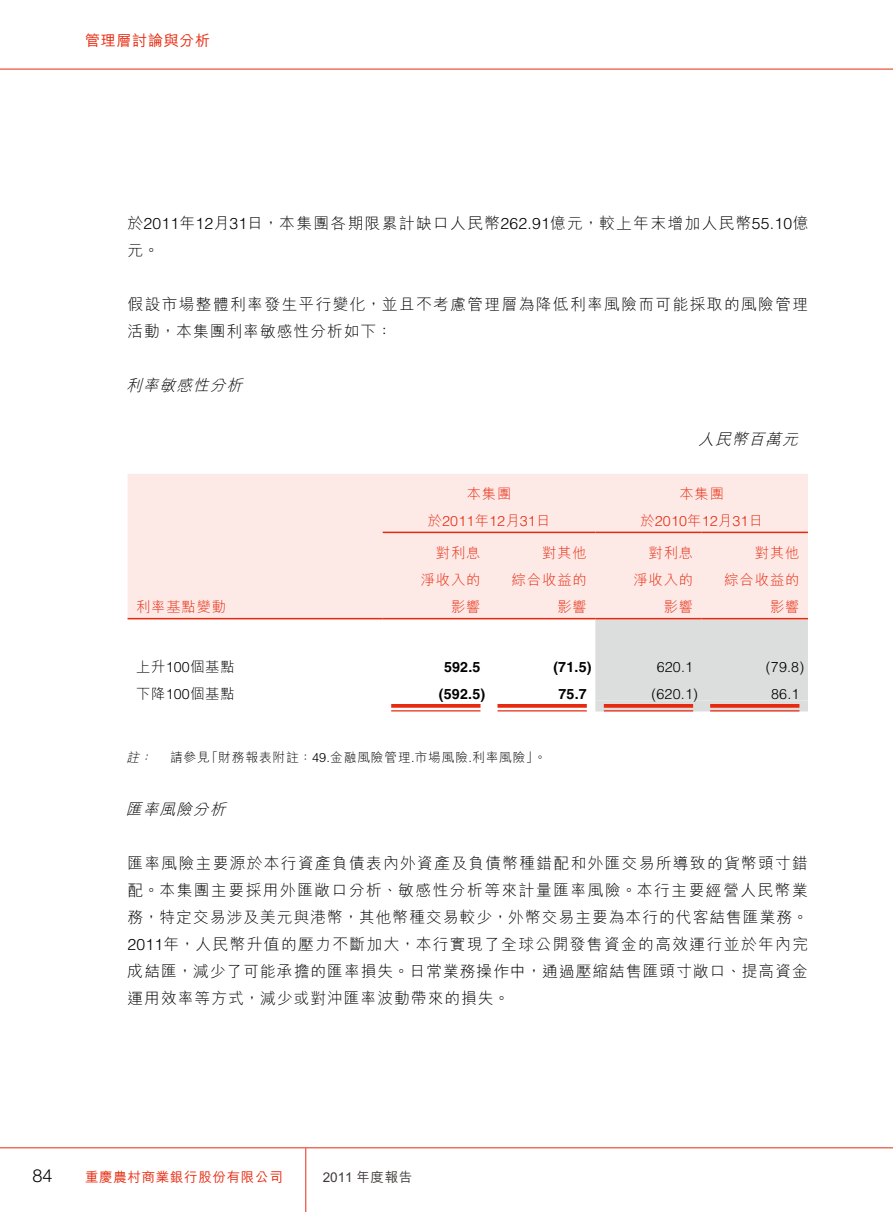
<style>
.page{position:relative;width:893px;height:1212px;background:#fff}
.page>*{position:absolute;margin:0;border:0;box-sizing:border-box;transform-origin:0 0}
.t1{font:300 18px "Helvetica Neue LT Std";color:#000}
._01_Body_Text{font:300 15.75px/27px "M Hei HK";letter-spacing:.085em;color:#000}
._05_Subhead_3{font:italic 300 15.75px "M Hei HK";color:#000}
._01_Body_Text-2{font:italic 300 15.75px "M Hei HK";color:#000}
.t2{font:500 15px "M Hei HK";letter-spacing:.05em;color:#e7290f}
._06_Table_Text{font:300 14.25px "M Hei HK";letter-spacing:.065em;color:#e7290f}
._06_Table_Text-2{font:300 14.25px "Helvetica LT Std";letter-spacing:.015em;color:#e7290f}
._06_Table_Text-3{font:700 14.25px "Helvetica LT Std";letter-spacing:.015em;color:#000}
._06_Table_Text-4{font:300 14.25px "Helvetica LT Std";letter-spacing:.015em;color:#000}
._06_Table_Text-5{font:300 14.25px "M Hei HK";letter-spacing:.065em;color:#000}
.t3{font:500 13.5px "M Hei HK";letter-spacing:.05em;color:#e7290f}
.t4{font:500 13.5px "M Hei HK";letter-spacing:.025em;color:#3e3a39}
._02_Notes_Text{font:300 12.75px "M Hei HK";letter-spacing:.065em;color:#000}
.s1{font-family:"Helvetica LT Std"}
.s2{font-family:"M Hei HK"}
.s3{font-style:italic}
</style>
<div class="page">
<hr style="left:0;top:69px;width:893px;height:1px;background:#e7290f">
<hr style="left:305px;top:1148px;width:1px;height:64px;background:#e7290f">
<hr style="left:0;top:1147px;width:893px;height:1px;background:#e7290f">
<div style="left:128px;top:474px;width:680px;height:144px;background:#fdeae7"></div>
<div style="left:595px;top:619px;width:213px;height:92px;background:#dcdddd"></div>
<hr style="left:383px;top:532px;width:106px;height:1px;background:#e7290f">
<hr style="left:489px;top:532px;width:106px;height:1px;background:#e7290f">
<hr style="left:595px;top:532px;width:107px;height:1px;background:#e7290f">
<hr style="left:702px;top:532px;width:106px;height:1px;background:#e7290f">
<hr style="left:128px;top:618px;width:255px;height:1px;background:#e7290f">
<hr style="left:383px;top:618px;width:106px;height:1px;background:#e7290f">
<hr style="left:489px;top:618px;width:106px;height:1px;background:#e7290f">
<hr style="left:595px;top:618px;width:107px;height:1px;background:#e7290f">
<hr style="left:702px;top:618px;width:106px;height:1px;background:#e7290f">
<svg style="left:391px;top:704px;width:89px;height:4px"></svg>
<hr style="left:391px;top:710px;width:89px;height:1px;background:#e7290f">
<svg style="left:497px;top:704px;width:90px;height:4px"></svg>
<hr style="left:497px;top:710px;width:90px;height:1px;background:#e7290f">
<svg style="left:604px;top:704px;width:89px;height:4px"></svg>
<hr style="left:604px;top:710px;width:89px;height:1px;background:#e7290f">
<svg style="left:710px;top:704px;width:89px;height:4px"></svg>
<hr style="left:710px;top:710px;width:89px;height:1px;background:#e7290f">
<p class="t2" style="left:85px;top:30px;width:127px">管理層討論與分析</p>
<p class="_01_Body_Text" style="left:128px;top:209px;width:682px">於<span class="s1">2011</span>年<span class="s1">12</span>月<span class="s1">31</span>日，本集團各期限累計缺口人民幣<span class="s1">262.91</span>億元，較上年末增加人民幣<span class="s1">55.10</span>億元。</p>
<p class="_01_Body_Text" style="left:128px;top:290px;width:682px">假設市場整體利率發生平行變化，並且不考慮管理層為降低利率風險而可能採取的風險管理活動，本集團利率敏感性分析如下：</p>
<p class="_05_Subhead_3" style="left:126px;top:377px;width:122px">利率敏感性分析</p>
<p class="_01_Body_Text-2" style="left:698px;top:431px;width:105px">人民幣百萬元</p>
<p class="_06_Table_Text" style="left:136px;top:600px;width:92px">利率基點變動</p>
<p class="_06_Table_Text" style="left:467px;top:486px;width:46px">本集團</p>
<p class="_06_Table_Text" style="left:679px;top:486px;width:46px">本集團</p>
<p class="_06_Table_Text-2" style="left:428px;top:512px;width:124px"><span class="s2">於</span>2011<span class="s2">年</span>12<span class="s2">月</span>31<span class="s2">日</span></p>
<p class="_06_Table_Text-2" style="left:640px;top:512px;width:124px"><span class="s2">於</span>2010<span class="s2">年</span>12<span class="s2">月</span>31<span class="s2">日</span></p>
<p class="_06_Table_Text" style="left:436px;top:546px;width:46px">對利息</p>
<p class="_06_Table_Text" style="left:421px;top:573px;width:61px">淨收入的</p>
<p class="_06_Table_Text" style="left:451px;top:600px;width:31px">影響</p>
<p class="_06_Table_Text" style="left:542px;top:546px;width:46px">對其他</p>
<p class="_06_Table_Text" style="left:512px;top:573px;width:76px">綜合收益的</p>
<p class="_06_Table_Text" style="left:557px;top:600px;width:31px">影響</p>
<p class="_06_Table_Text" style="left:648px;top:546px;width:46px">對利息</p>
<p class="_06_Table_Text" style="left:633px;top:573px;width:61px">淨收入的</p>
<p class="_06_Table_Text" style="left:664px;top:600px;width:31px">影響</p>
<p class="_06_Table_Text" style="left:755px;top:546px;width:46px">對其他</p>
<p class="_06_Table_Text" style="left:724px;top:573px;width:76px">綜合收益的</p>
<p class="_06_Table_Text" style="left:770px;top:600px;width:31px">影響</p>
<p class="_06_Table_Text-5" style="left:136px;top:659px;width:100px">上升<span class="s1">100</span>個基點</p>
<p class="_06_Table_Text-3" style="left:444px;top:658px;width:38px">592.5</p>
<p class="_06_Table_Text-3" style="left:553px;top:658px;width:40px">(71.5)</p>
<p class="_06_Table_Text-4" style="left:657px;top:658px;width:38px">620.1</p>
<p class="_06_Table_Text-4" style="left:766px;top:658px;width:40px">(79.8)</p>
<p class="_06_Table_Text-5" style="left:136px;top:686px;width:100px">下降<span class="s1">100</span>個基點</p>
<p class="_06_Table_Text-3" style="left:439px;top:685px;width:48px">(592.5)</p>
<p class="_06_Table_Text-3" style="left:558px;top:685px;width:30px">75.7</p>
<p class="_06_Table_Text-4" style="left:651px;top:685px;width:48px">(620.1)</p>
<p class="_06_Table_Text-4" style="left:771px;top:685px;width:30px">86.1</p>
<p class="_02_Notes_Text" style="left:126px;top:750px;width:422px"><span class="s3">註：</span> 請參見「財務報表附註：<span class="s1">49.</span>金融風險管理<span class="s1">.</span>市場風險<span class="s1">.</span>利率風險」。</p>
<p class="_05_Subhead_3" style="left:126px;top:801px;width:105px">匯率風險分析</p>
<p class="_01_Body_Text" style="left:128px;top:850px;width:682px;text-align:justify">匯率風險主要源於本行資產負債表內外資產及負債幣種錯配和外匯交易所導致的貨幣頭寸錯配。本集團主要採用外匯敞口分析、敏感性分析等來計量匯率風險。本行主要經營人民幣業務，特定交易涉及美元與港幣，其他幣種交易較少，外幣交易主要為本行的代客結售匯業務。<span class="s1">2011</span>年，人民幣升值的壓力不斷加大，本行實現了全球公開發售資金的高效運行並於年內完成結匯，減少了可能承擔的匯率損失。日常業務操作中，通過壓縮結售匯頭寸敞口、提高資金運用效率等方式，減少或對沖匯率波動帶來的損失。</p>
<p class="t1" style="left:33px;top:1165px;width:22px">84</p>
<p class="t3" style="left:85px;top:1167px;width:199px">重慶農村商業銀行股份有限公司</p>
<p class="t4" style="left:323px;top:1167px;width:91px">2011 年度報告</p>
</div>
